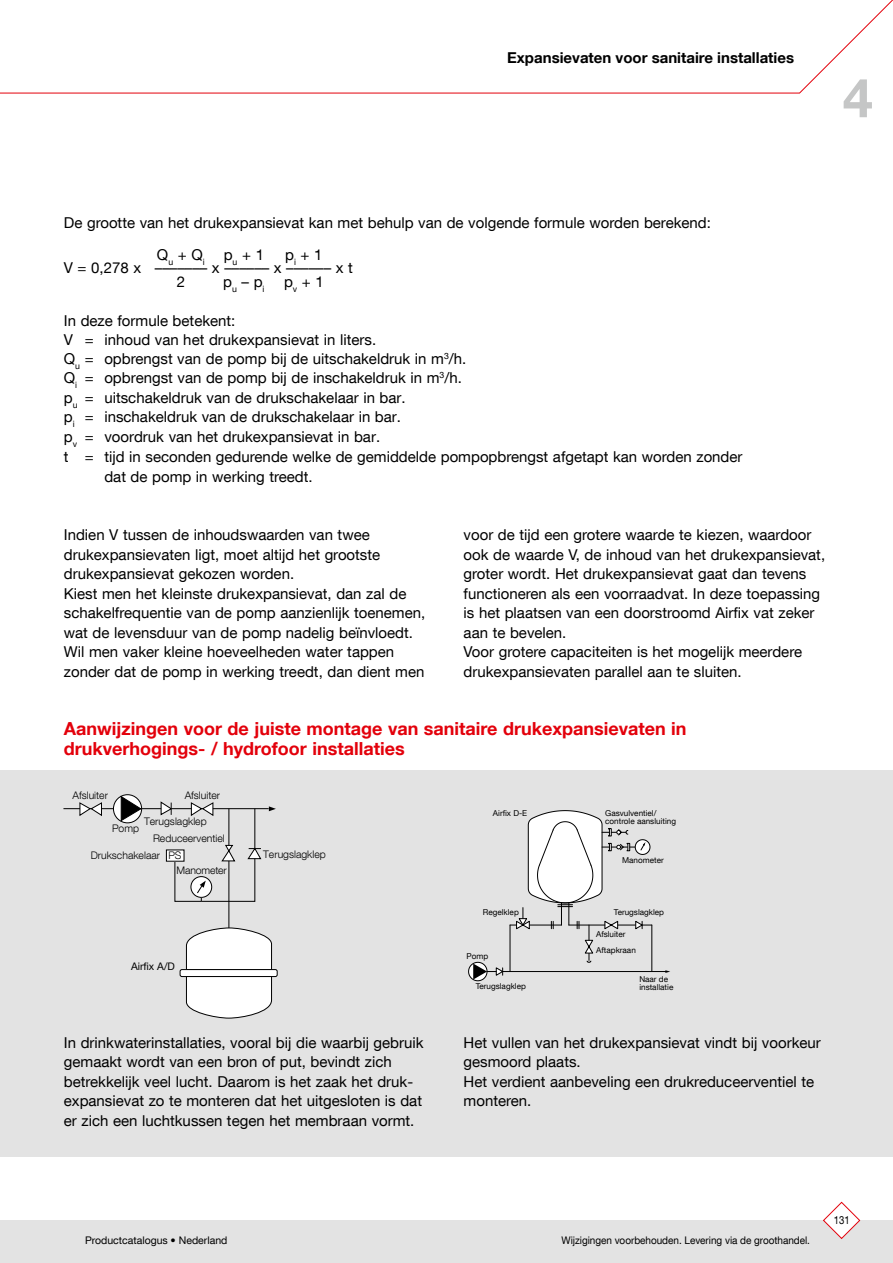
<style>
.page{position:relative;width:893px;height:1263px;background:#fff}
.page>*{position:absolute;margin:0;border:0;box-sizing:border-box;transform-origin:0 0}
.t1{font:700 54px "Helvetica Neue LT Com";color:#c5c6c6}
.t2{font:700 18px/19.5px "Helvetica Neue LT Com";color:#e3000b}
.t3{font:15px/19.5px "Helvetica Neue LT Com";color:#000}
.t4{font:700 15px "Helvetica Neue LT Com";color:#000}
.t5{font:11.25px "Helvetica Neue LT Com";color:#000;scale:.85 1}
.t6{font:300 10.5px "Helvetica Neue LT Com";color:#000}
.t7{font:10.5px "Helvetica Neue LT Com";letter-spacing:-.005em;color:#000;scale:.95 1}
.t8{font:10.5px "Helvetica Neue LT Com";letter-spacing:-.005em;color:#000}
.t9{font:8.1px/8.1px "Helvetica Neue LT Com";color:#000}
</style>
<div class="page">
<div style="left:0;top:1220px;width:893px;height:43px;background:#e3e3e3"></div>
<svg style="left:0;top:0;width:893px;height:94px"></svg>
<svg style="left:823px;top:1201px;width:38px;height:38px"></svg>
<div style="left:0;top:770px;width:893px;height:387px;background:#e3e3e3"></div>
<svg style="left:186px;top:927px;width:86px;height:92px"></svg>
<hr style="left:63px;top:808px;width:206px;height:1px;background:#000">
<svg style="left:269px;top:806px;width:7px;height:5px"></svg>
<svg style="left:79px;top:802px;width:23px;height:14px"></svg>
<svg style="left:113px;top:795px;width:29px;height:28px"></svg>
<div style="left:113px;top:794px;width:29px;height:29px;border:1px solid #000;border-radius:50%"></div>
<svg style="left:120px;top:795px;width:22px;height:27px"></svg>
<hr style="left:229px;top:809px;width:1px;height:119px;background:#000">
<div style="left:180px;top:969px;width:97px;height:7px;background:#fff;border-radius:2px"></div>
<div style="left:180px;top:969px;width:98px;height:8px;border:1px solid #000;border-radius:2px"></div>
<svg style="left:160px;top:801px;width:102px;height:101px"></svg>
<hr style="left:652px;top:925px;width:1px;height:46px;background:#000">
<hr style="left:510px;top:925px;width:1px;height:46px;background:#000">
<hr style="left:503px;top:971px;width:163px;height:1px;background:#000">
<svg style="left:510px;top:810px;width:142px;height:153px"></svg>
<svg style="left:468px;top:962px;width:36px;height:19px"></svg>
<p class="t4" style="left:507px;top:49px;width:288px">Expansievaten voor sanitaire installaties</p>
<h1 class="t1" style="left:843px;top:64px;width:32px">4</h1>
<p class="t3" style="left:157px;top:207px;width:555px;line-height:31.5px;text-indent:-93px">De grootte van het drukexpansievat kan met behulp van de volgende formule worden berekend:<br>Q<sub>u</sub> + Q<sub>i</sub></p>
<p class="t3" style="left:224px;top:244px;width:42px">p<sub>u</sub> + 1</p>
<p class="t3" style="left:285px;top:244px;width:39px">p<sub>i</sub> + 1</p>
<p class="t3" style="left:64px;top:258px;width:291px">V = 0,278 x ––––––– x –––––– x –––––– x t</p>
<p class="t3" style="left:177px;top:271px;width:10px">2</p>
<p class="t3" style="left:223px;top:271px;width:43px">p<sub>u</sub> – p<sub>i</sub></p>
<p class="t3" style="left:284px;top:271px;width:41px">p<sub>v</sub> + 1</p>
<p class="t3" style="left:64px;top:310px;width:173px">In deze formule betekent:</p>
<p class="t3" style="left:64px;top:330px;width:314px">V = inhoud van het drukexpansievat in liters.</p>
<p class="t3" style="left:64px;top:348px;width:404px">Q<sub>u</sub> = opbrengst van de pomp bij de uitschakeldruk in m<sup>3</sup>/h.</p>
<p class="t3" style="left:64px;top:368px;width:400px">Q<sub>i</sub> = opbrengst van de pomp bij de inschakeldruk in m<sup>3</sup>/h.</p>
<p class="t3" style="left:64px;top:387px;width:343px">p<sub>u</sub> = uitschakeldruk van de drukschakelaar in bar.</p>
<p class="t3" style="left:64px;top:407px;width:339px">p<sub>i</sub> = inschakeldruk van de drukschakelaar in bar.</p>
<p class="t3" style="left:64px;top:426px;width:318px">p<sub>v</sub> = voordruk van het drukexpansievat in bar.</p>
<p class="t3" style="left:64px;top:447px;width:680px">t = tijd in seconden gedurende welke de gemiddelde pompopbrengst afgetapt kan worden zonder</p>
<p class="t3" style="left:104px;top:466px;width:210px">dat de pomp in werking treedt.</p>
<p class="t3" style="left:64px;top:525px;width:363px">Indien V tussen de inhoudswaarden van twee drukexpansievaten ligt, moet altijd het grootste drukexpansievat gekozen worden.<br>Kiest men het kleinste drukexpansievat, dan zal de schakelfrequentie van de pomp aanzienlijk toenemen, wat de levensduur van de pomp nadelig beïnvloedt.<br>Wil men vaker kleine hoeveelheden water tappen zonder dat de pomp in werking treedt, dan dient men</p>
<p class="t3" style="left:464px;top:525px;width:363px">voor de tijd een grotere waarde te kiezen, waardoor ook de waarde V, de inhoud van het drukexpansievat, groter wordt. Het drukexpansievat gaat dan tevens functioneren als een voorraadvat. In deze toepassing is het plaatsen van een doorstroomd Airfix vat zeker aan te bevelen.<br>Voor grotere capaciteiten is het mogelijk meerdere drukexpansievaten parallel aan te sluiten.</p>
<p class="t2" style="left:64px;top:719px;width:624px">Aanwijzingen voor de juiste montage van sanitaire drukexpansievaten in drukverhogings- / hydrofoor installaties</p>
<p class="t6" style="left:72px;top:788px;width:37px">Afsluiter</p>
<p class="t6" style="left:112px;top:822px;width:29px">Pomp</p>
<p class="t6" style="left:185px;top:788px;width:37px">Afsluiter</p>
<p class="t9" style="left:493px;top:809px;width:36px">Airfix D-E</p>
<p class="t9" style="left:605px;top:809px;width:72px">Gasvulventiel/ controle aansluiting</p>
<p class="t6" style="left:144px;top:815px;width:64px">Terugslagklep</p>
<p class="t6" style="left:153px;top:832px;width:73px">Reduceerventiel</p>
<p class="t6" style="left:91px;top:849px;width:71px">Drukschakelaar</p>
<p class="t6" style="left:177px;top:864px;width:52px">Manometer</p>
<p class="t6" style="left:169px;top:849px;width:14px">PS</p>
<p class="t6" style="left:263px;top:848px;width:64px">Terugslagklep</p>
<p class="t9" style="left:622px;top:856px;width:43px">Manometer</p>
<p class="t8" style="left:131px;top:959px;width:45px">Airfix A/D</p>
<p class="t9" style="left:483px;top:907px;width:38px">Regelklep</p>
<p class="t9" style="left:466px;top:952px;width:23px">Pomp</p>
<p class="t9" style="left:614px;top:908px;width:52px">Terugslagklep</p>
<p class="t9" style="left:596px;top:925px;width:41px;line-height:16.5px">Afsluiter<br>Aftapkraan</p>
<p class="t9" style="left:476px;top:981px;width:52px">Terugslagklep</p>
<p class="t9" style="left:639px;top:975px;width:36px">Naar de installatie</p>
<p class="t3" style="left:64px;top:1032px;width:361px">In drinkwaterinstallaties, vooral bij die waarbij gebruik gemaakt wordt van een bron of put, bevindt zich betrekkelijk veel lucht. Daarom is het zaak het druk&shy;expansievat zo te monteren dat het uitgesloten is dat er zich een luchtkussen tegen het membraan vormt.</p>
<p class="t3" style="left:464px;top:1032px;width:359px">Het vullen van het drukexpansievat vindt bij voorkeur gesmoord plaats.<br>Het verdient aanbeveling een drukreduceerventiel te monteren.</p>
<p class="t8" style="left:85px;top:1234px;width:144px">Productcatalogus • Nederland</p>
<p class="t7" style="left:562px;top:1234px;width:263px">Wijzigingen voorbehouden. Levering via de groothandel.</p>
<p class="t5" style="left:834px;top:1213px;width:20px">131</p>
</div>
